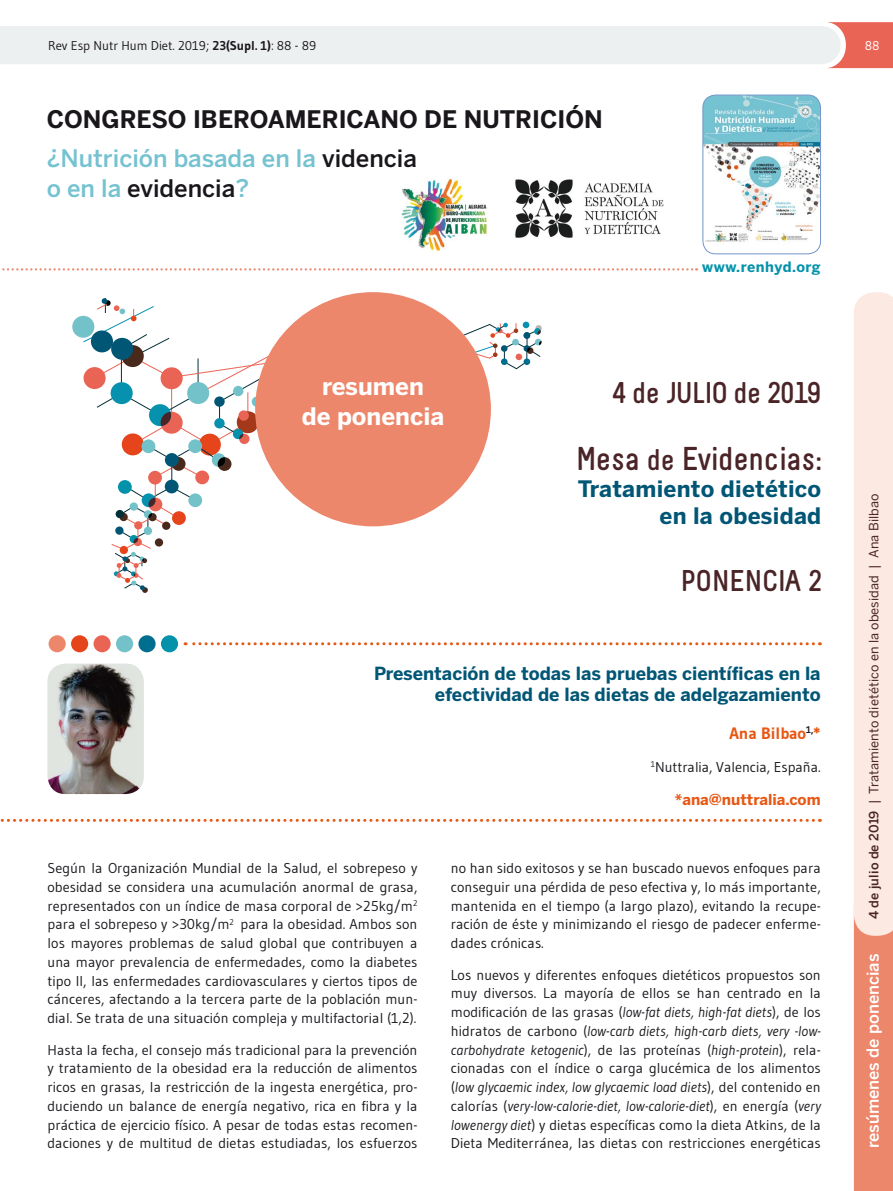
<style>
.page{position:relative;width:893px;height:1191px;background:#fff}
.page>*{position:absolute;margin:0;border:0;box-sizing:border-box;transform-origin:0 0}
.t1{font:700 33px "Melbourne";letter-spacing:.01em;color:#4a2426}
.t2{font:700 30px "Melbourne";color:#4a2426}
.t3{font:500 24px/30px "Benton Sans";color:#75c2d1}
.t4{font:700 24px "Benton Sans";color:#1a171c}
.t5{font:700 24px/29.5px "Benton Sans";color:#fff;text-align:center}
.t6{font:700 22.5px/27px "Benton Sans";letter-spacing:.01em;color:#025675;text-align:right}
.t7{font:700 18px/21px "Benton Sans";color:#025675;text-align:right}
.t8{font:500 16.5px "Benton Sans";color:#fff}
.t9{font:700 16.5px "Gudea";color:#e75814}
.t10{font:700 15px "Benton Sans";color:#e75814}
.t11{font:14.25px/18.8px "Gudea";letter-spacing:.005em;color:#1a171c;text-align:justify}
.t12{font:700 14.25px "Benton Sans";letter-spacing:.04em;color:#0492ab}
.t13{font:12.75px "Benton Sans";letter-spacing:.01em;color:#4a2426}
.t14{font:12.75px "Gudea";color:#1a171c}
.t15{font:12.75px "Gudea";color:#fff}
.s1{font-weight:700}
.s2{color:#1a171c}
.s3{font-size:30px}
.s4{font-style:italic}
.s5{font-weight:500}
</style>
<div class="page">
<div style="left:72px;top:316px;width:22px;height:22px;background:#74c2c9;border-radius:50%"></div>
<svg style="left:83px;top:298px;width:459px;height:295px"></svg>
<div style="left:91px;top:330px;width:22px;height:22px;background:#025675;border-radius:50%"></div>
<div style="left:187px;top:382px;width:22px;height:22px;background:#74c2c9;border-radius:50%"></div>
<svg style="left:854px;top:292px;width:39px;height:899px;background:#f7ccbf"></svg>
<svg style="left:0;top:22px;width:893px;height:46px"></svg>
<img style="left:703px;top:95px;width:117px;height:152px">
<div style="left:702px;top:95px;width:119px;height:159px;border:1px solid #7295c8;border-radius:13px"></div>
<div style="left:255px;top:292px;width:236px;height:234px;background:#ed876c;border-radius:50%"></div>
<img style="left:401px;top:178px;width:263px;height:74px">
<svg style="left:2px;top:268px;width:695px;height:2px"></svg>
<img style="left:48px;top:663px;width:96px;height:131px">
<svg style="left:0;top:819px;width:813px;height:3px"></svg>
<svg style="left:185px;top:642px;width:628px;height:3px"></svg>
<div style="left:49px;top:635px;width:17px;height:17px;background:#ed876c;border-radius:50%"></div>
<div style="left:71px;top:635px;width:17px;height:17px;background:#e6451b;border-radius:50%"></div>
<div style="left:94px;top:635px;width:17px;height:17px;background:#ea6455;border-radius:50%"></div>
<div style="left:116px;top:635px;width:17px;height:17px;background:#74c2c9;border-radius:50%"></div>
<div style="left:138px;top:635px;width:18px;height:17px;background:#006e8f;border-radius:50%"></div>
<div style="left:161px;top:635px;width:17px;height:17px;background:#0492ab;border-radius:50%"></div>
<p class="t14" style="left:48px;top:37px;width:270px">Rev Esp Nutr Hum Diet. 2019; <span class="s1">23(Supl. 1)</span>: 88 - 89</p>
<p class="t15" style="left:865px;top:37px;width:16px">88</p>
<h3 class="t4" style="left:47px;top:105px;width:558px">CONGRESO IBEROAMERICANO DE NUTRICIÓN</h3>
<h3 class="t3" style="left:47px;top:143px;width:372px">¿Nutrición basada en la <span class="s2">videncia </span>o en la <span class="s2">evidencia</span>?</h3>
<h3 class="t5" style="left:302px;top:371px;width:144px">resumen<br>de ponencia</h3>
<p class="t12" style="left:702px;top:258px;width:120px">www.renhyd.org</p>
<h2 class="t2" style="left:613px;top:376px;width:210px">4 de JULIO de 2019</h2>
<h1 class="t1" style="left:576px;top:441px;width:247px">Mesa <span class="s3">de</span> Evidencias:</h1>
<h3 class="t6" style="left:578px;top:475px;width:245px">Tratamiento dietético en la obesidad</h3>
<h2 class="t2" style="left:681px;top:565px;width:142px">PONENCIA 2</h2>
<p class="t7" style="left:374px;top:662px;width:448px">Presentación de todas las pruebas científicas en la efectividad de las dietas de adelgazamiento</p>
<p class="t9" style="left:729px;top:722px;width:93px">Ana Bilbao<sup>1,</sup>*</p>
<p class="t11" style="left:651px;top:757px;width:171px"><sup>1</sup>Nuttralia, Valencia, España.</p>
<p class="t10" style="left:675px;top:790px;width:147px">*ana@nuttralia.com</p>
<p class="t11" style="left:48px;top:858px;width:371px">Según la Organización Mundial de la Salud, el sobrepeso y obesidad se considera una acumulación anormal de grasa, representados con un índice de masa corporal de &gt;25kg/m<sup>2 </sup>para el sobrepeso y &gt;30kg/m<sup>2</sup> para la obesidad. Ambos son los mayores problemas de salud global que contribuyen a una mayor prevalencia de enfermedades, como la diabetes tipo II, las enfermedades cardiovasculares y ciertos tipos de cánceres, afectando a la tercera parte de la población mun&shy;dial. Se trata de una situación compleja y multifactorial (1,2).</p>
<p class="t11" style="left:48px;top:1040px;width:371px">Hasta la fecha, el consejo más tradicional para la prevención y tratamiento de la obesidad era la reducción de alimentos ricos en grasas, la restricción de la ingesta energética, pro&shy;duciendo un balance de energía negativo, rica en fibra y la práctica de ejercicio físico. A pesar de todas estas recomen&shy;daciones y de multitud de dietas estudiadas, los esfuerzos</p>
<p class="t11" style="left:451px;top:858px;width:371px">no han sido exitosos y se han buscado nuevos enfoques para conseguir una pérdida de peso efectiva y, lo más importante, mantenida en el tiempo (a largo plazo), evitando la recupe&shy;ración de éste y minimizando el riesgo de padecer enferme&shy;dades crónicas.</p>
<p class="t11" style="left:451px;top:965px;width:371px">Los nuevos y diferentes enfoques dietéticos propuestos son muy diversos. La mayoría de ellos se han centrado en la modificación de las grasas (<span class="s4">low-fat diets, high-fat diets</span>), de los hidratos de carbono (<span class="s4">low-carb diets, high-carb diets, very -low&shy;carbohydrate ketogenic</span>), de las proteínas (<span class="s4">high-protein</span>), rela&shy;cionadas con el índice o carga glucémica de los alimentos (<span class="s4">low glycaemic index, low glycaemic load diets</span>), del contenido en calorías (<span class="s4">very-low-calorie-diet, low-calorie-diet</span>), en energía (<span class="s4">very lowenergy diet</span>) y dietas específicas como la dieta Atkins, de la Dieta Mediterránea, las dietas con restricciones energéticas</p>
<p class="t13" style="left:866px;top:919px;width:427px;rotate:-90deg"><span class="s5">4 de julio de 2019</span> | Tratamiento dietético en la obesidad | Ana Bilbao</p>
<p class="t8" style="left:863px;top:1148px;width:196px;rotate:-90deg">resúmenes de ponencias</p>
</div>
